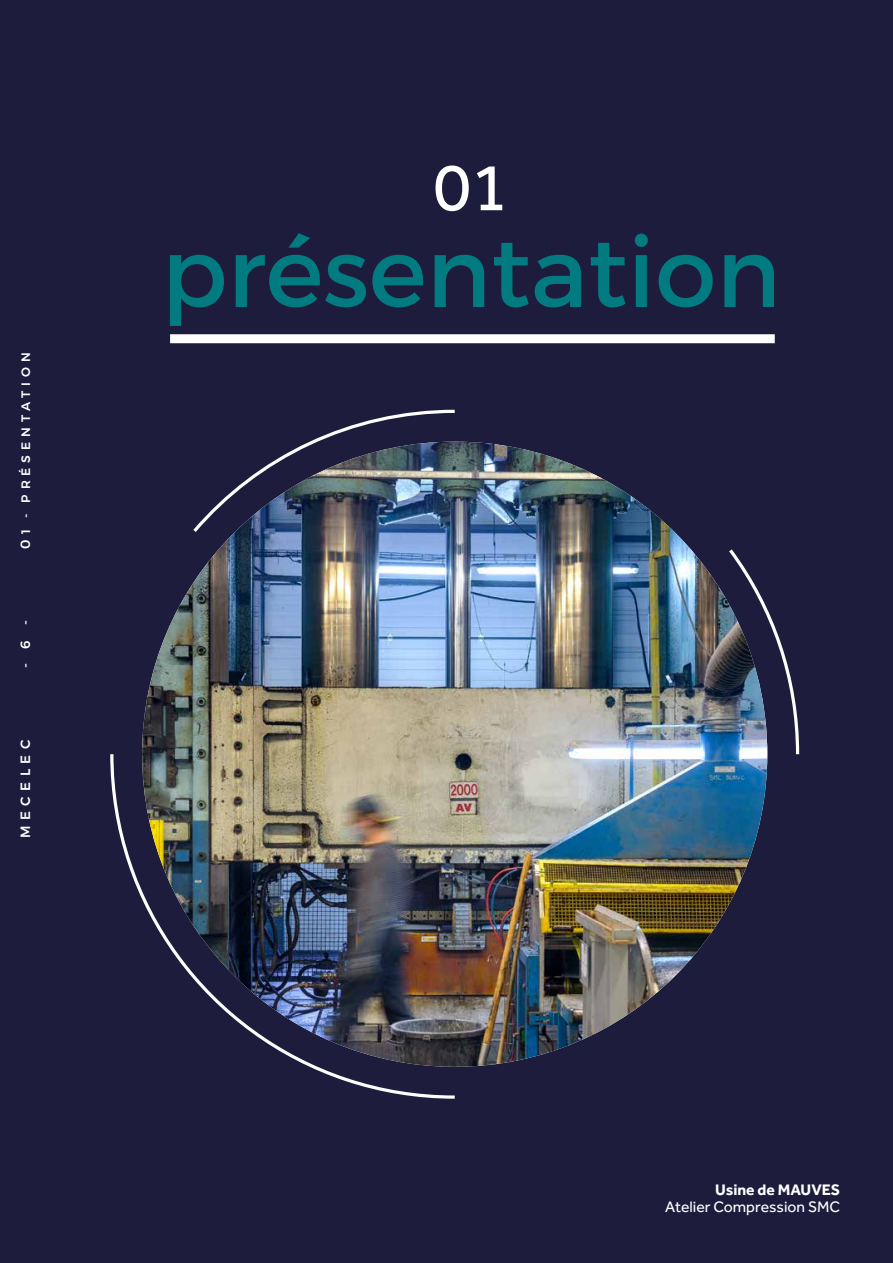
<style>
.page{position:relative;width:893px;height:1263px;background:#1e1c3c}
.page>*{position:absolute;margin:0;border:0;box-sizing:border-box;transform-origin:0 0}
.t1{font:97.5px "Montserrat";color:#017b7f}
.t2{font:69px "Effra";color:#fff}
.t3{font:15.75px "Effra";color:#fff}
.t4{font:700 15.75px "Effra";color:#fff}
.t5{font:500 13.5px "Montserrat";letter-spacing:.4em;color:#fff}
.t6{font:500 12.3px "Montserrat";letter-spacing:.4em;color:#fff}
.s1{font-size:13.5px}
</style>
<div class="page">
<img style="left:110px;top:409px;width:690px;height:690px">
<div style="left:170px;top:334px;width:605px;height:9px;background:#fff"></div>
<p class="t6" style="left:16px;top:549px;width:198px;rotate:-90deg"><span class="s1">0</span>1 - PRÉSENTATION</p>
<p class="t5" style="left:15px;top:668px;width:50px;rotate:-90deg">- 6 -</p>
<p class="t5" style="left:15px;top:838px;width:99px;rotate:-90deg">MECELEC</p>
<h2 class="t2" style="left:433px;top:147px;width:77px">01</h2>
<h1 class="t1" style="left:161px;top:194px;width:621px">présentation</h1>
<p class="t4" style="left:715px;top:1180px;width:127px">Usine de MAUVES</p>
<p class="t3" style="left:665px;top:1197px;width:177px">Atelier Compression SMC</p>
</div>
